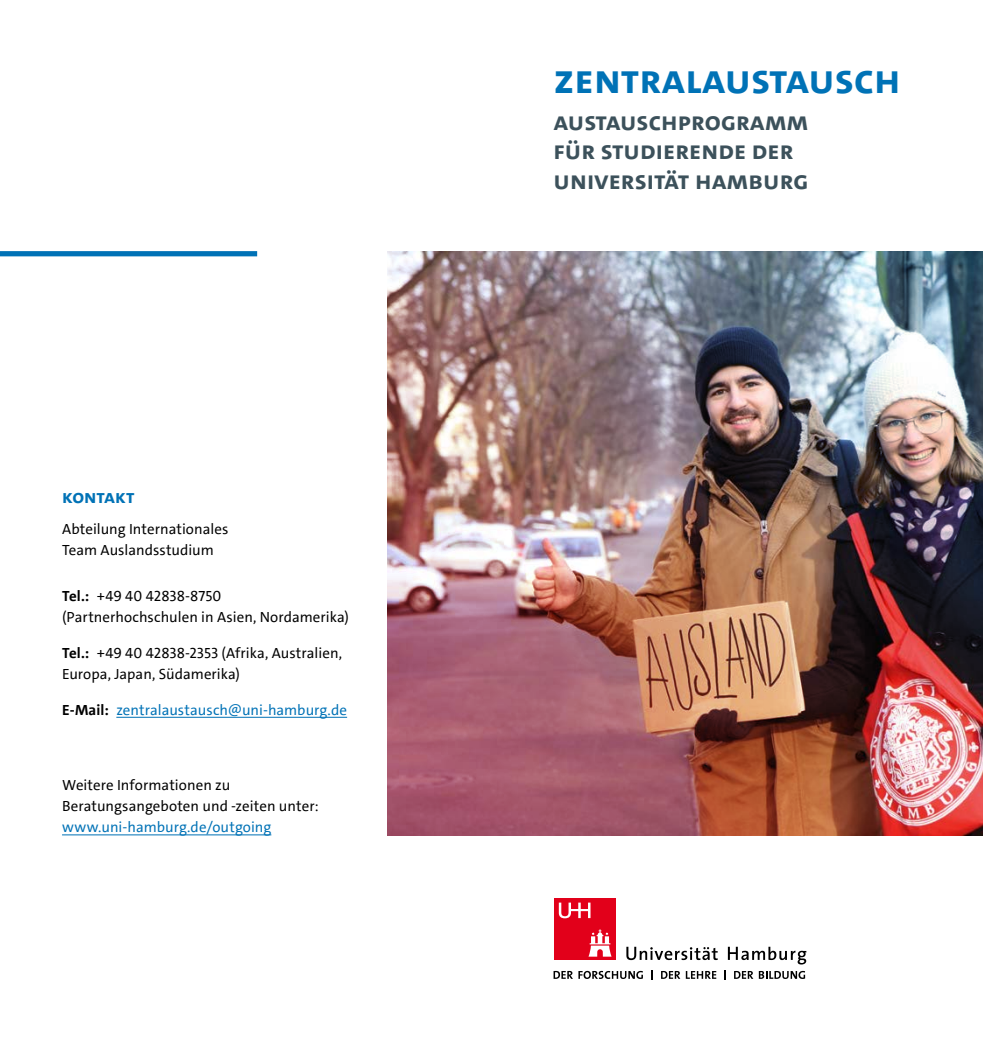
<style>
.page{position:relative;width:983px;height:1042px;background:#fff}
.page>*{position:absolute;margin:0;border:0;box-sizing:border-box;transform-origin:0 0}
.h1___Titel{font:42px "The Sans UHH Bold Caps";color:#0072b6}
.p___Untertitel_für_h{font:26.25px/29.8px "The Sans UHH Bold Caps";color:#3c515b}
.h2___Rückseite__Kont{font:19.25px "The Sans UHH Bold Caps";letter-spacing:-.005em;color:#0072b6}
.p___Fließtext{font:14.88px/21px "The Sans UHH";letter-spacing:.005em;color:#000}
.p___Fließtext-2{font:14.88px "The Sans UHH";color:#0072b6}
.s1{font-weight:700}
.s2{font-weight:700;color:#000}
.s3{color:#0072b6}
</style>
<div class="page">
<hr style="left:116px;top:717px;width:231px;height:1px;background:#0072b6">
<hr style="left:62px;top:834px;width:209px;height:1px;background:#0072b6">
<div style="left:0;top:251px;width:257px;height:5px;background:#0072b6"></div>
<svg style="left:626px;top:947px;width:91px;height:13px"></svg>
<svg style="left:727px;top:947px;width:79px;height:17px"></svg>
<div style="left:553px;top:898px;width:62px;height:61px;background:#e2001a"></div>
<svg style="left:588px;top:929px;width:23px;height:27px"></svg>
<svg style="left:558px;top:902px;width:32px;height:16px"></svg>
<svg style="left:553px;top:971px;width:19px;height:8px"></svg>
<svg style="left:578px;top:971px;width:64px;height:8px"></svg>
<svg style="left:661px;top:971px;width:55px;height:8px"></svg>
<svg style="left:734px;top:971px;width:70px;height:8px"></svg>
<img style="left:387px;top:251px;width:595px;height:585px">
<h2 class="h2___Rückseite__Kont" style="left:62px;top:484px;width:74px">Kontakt</h2>
<p class="p___Fließtext" style="left:62px;top:518px;width:168px">Abteilung Internationales<br>Team Auslandsstudium</p>
<p class="p___Fließtext" style="left:62px;top:585px;width:288px"><span class="s1">Tel.:</span> +49 40 42838-8750 (Partnerhochschulen in Asien, Nordamerika)</p>
<p class="p___Fließtext" style="left:62px;top:642px;width:281px"><span class="s1">Tel.:</span> +49 40 42838-2353 (Afrika, Australien,<br>Europa, Japan, Südamerika)</p>
<p class="p___Fließtext-2" style="left:62px;top:700px;width:286px"><span class="s2">E-Mail:</span> zentralaustausch@uni-hamburg.de</p>
<p class="p___Fließtext" style="left:62px;top:775px;width:258px">Weitere Informationen zu<br>Beratungsangeboten und -zeiten unter: <span class="s3">www.uni-hamburg.de/outgoing</span></p>
<h1 class="h1___Titel" style="left:553px;top:52px;width:348px">Zentralaustausch</h1>
<p class="p___Untertitel_für_h" style="left:553px;top:106px;width:256px">Austauschprogramm für Studierende der<br>Universität Hamburg</p>
</div>
